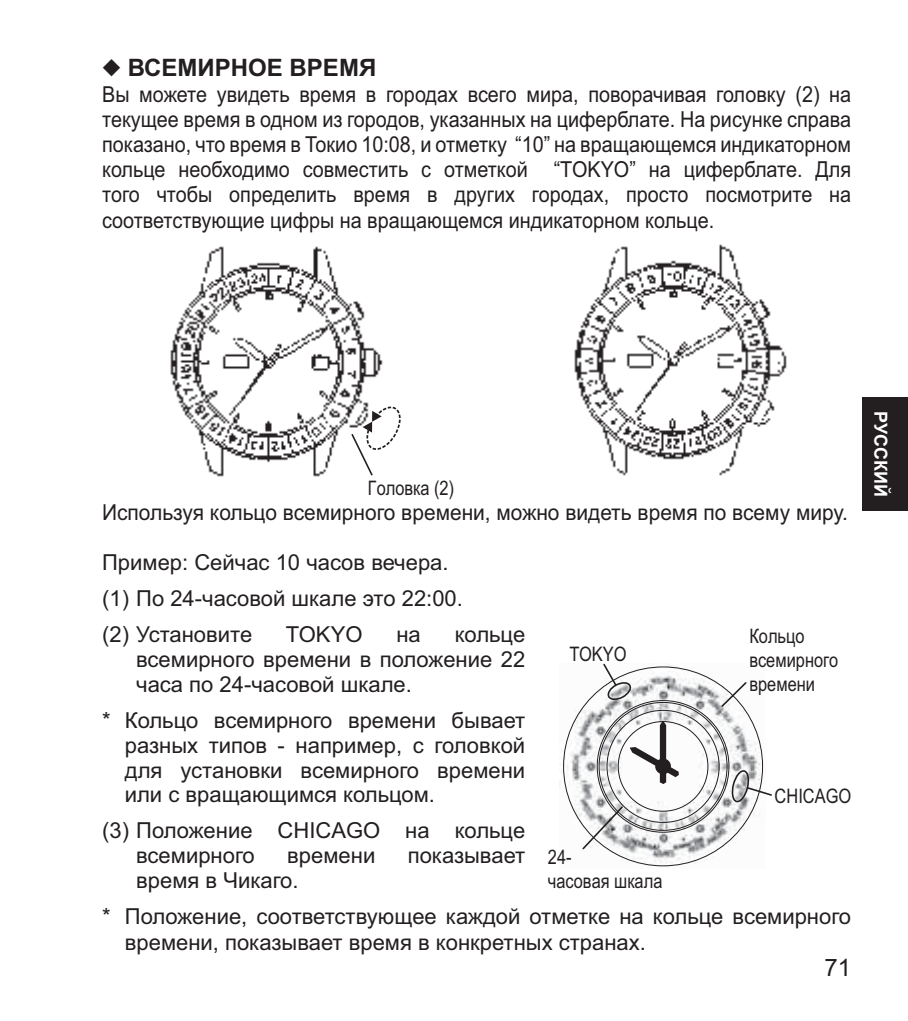
<style>
.page{position:relative;width:908px;height:1021px;background:#fff}
.page>*{position:absolute;margin:0;border:0;box-sizing:border-box;transform-origin:0 0}
.t1{font:700 24px "Arial";color:#231f20}
.t2{font:24px "Arial";color:#231f20}
.t3{font:22px/24.8px "Arial";color:#231f20}
.t4{font:22px/25.2px "Arial";color:#231f20;text-align:justify;scale:.9 1}
.t5{font:22px "Arial";color:#231f20;scale:.95 1}
.t6{font:20px/24px "Arial Narrow";color:#231f20}
.t7{font:700 18px "Arial";color:#fff}
</style>
<div class="page">
<div style="left:862px;top:397px;width:45px;height:113px;background:#231f20"></div>
<img style="left:170px;top:246px;width:213px;height:231px">
<img style="left:574px;top:244px;width:213px;height:232px">
<svg style="left:350px;top:403px;width:51px;height:74px"></svg>
<img style="left:559px;top:666px;width:205px;height:201px">
<svg style="left:629px;top:720px;width:49px;height:64px"></svg>
<svg style="left:601px;top:663px;width:30px;height:37px"></svg>
<svg style="left:729px;top:769px;width:43px;height:35px"></svg>
<svg style="left:719px;top:680px;width:28px;height:28px"></svg>
<svg style="left:580px;top:805px;width:44px;height:45px"></svg>
<p class="t1" style="left:128px;top:59px;width:250px">ВСЕМИРНОЕ ВРЕМЯ</p>
<p class="t4" style="left:102px;top:83px;width:833px">Вы можете увидеть время в городах всего мира, поворачивая головку (2) на текущее время в одном из городов, указанных на циферблате. На рисунке справа показано, что время в Токио 10:08, и отметку “10” на вращающемся индикаторном кольце необходимо совместить с отметкой “TOKYO” на циферблате. Для того чтобы определить время в других городах, просто посмотрите на соответствующие цифры на вращающемся индикаторном кольце.</p>
<p class="t6" style="left:368px;top:478px;width:88px">Головка (2)</p>
<p class="t5" style="left:102px;top:504px;width:786px">Используя кольцо всемирного времени, можно видеть время по всему миру.</p>
<p class="t3" style="left:102px;top:546px;width:362px;line-height:36px">Пример: Сейчас 10 часов вечера. (1) По 24-часовой шкале это 22:00. (2) Установите</p>
<p class="t3" style="left:286px;top:624px;width:78px">TOKYO</p>
<p class="t3" style="left:396px;top:624px;width:26px">на</p>
<p class="t6" style="left:749px;top:626px;width:90px">Кольцо всемирного времени</p>
<p class="t3" style="left:136px;top:624px;width:390px;text-align:justify;text-indent:318px">кольце всемирного времени в положение 22 часа по 24-часовой шкале.</p>
<p class="t3" style="left:125px;top:710px;width:402px;text-align:justify;text-indent:-23px">* Кольцо всемирного времени бывает разных типов - например, с головкой для установки всемирного времени или с вращающимся кольцом.</p>
<p class="t3" style="left:136px;top:820px;width:390px;text-indent:-34px">(3) Положение CHICAGO на кольце всемирного</p>
<p class="t6" style="left:569px;top:644px;width:59px">TOKYO</p>
<p class="t6" style="left:774px;top:786px;width:78px">CHICAGO</p>
<p class="t6" style="left:547px;top:846px;width:116px">24-<br>часовая шкала</p>
<p class="t3" style="left:287px;top:845px;width:89px">времени</p>
<p class="t3" style="left:407px;top:845px;width:119px">показывает</p>
<p class="t3" style="left:102px;top:864px;width:750px;line-height:36px;text-indent:34px">время в Чикаго.<br>* Положение, соответствующее каждой отметке на кольце всемирного</p>
<p class="t3" style="left:125px;top:932px;width:522px">времени, показывает время в конкретных странах.</p>
<p class="t2" style="left:824px;top:958px;width:28px">71</p>
<p class="t7" style="left:887px;top:411px;width:87px;rotate:90deg">РУССКИЙ</p>
</div>
